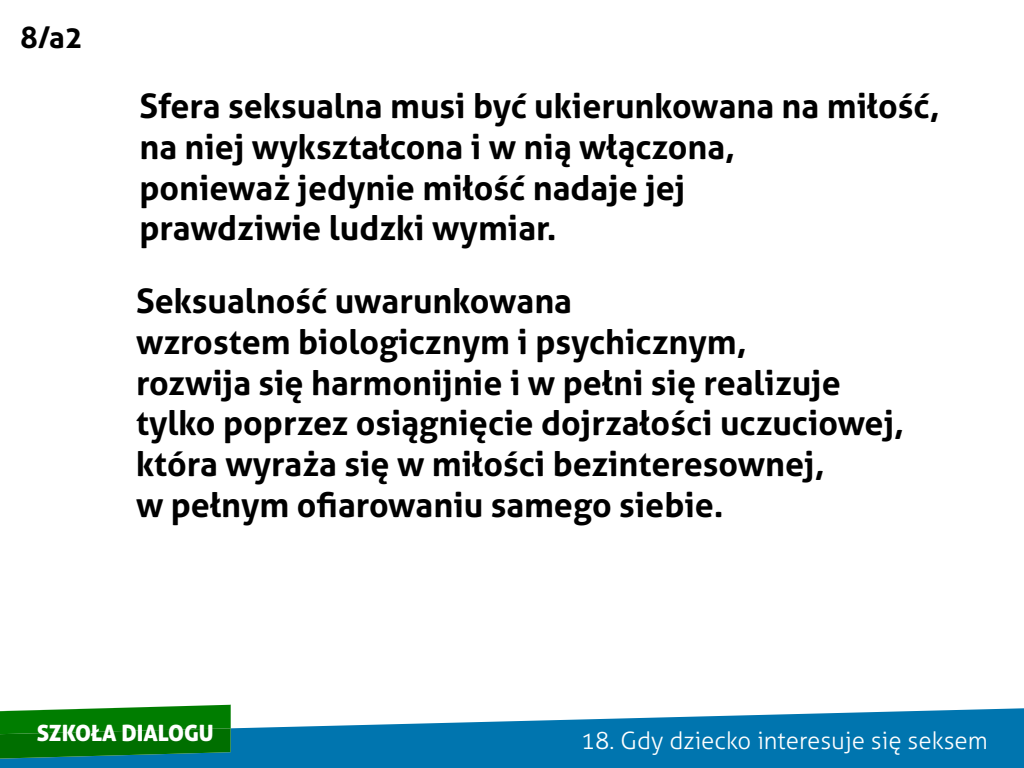
<style>
.page{position:relative;width:1024px;height:768px;background:#fff}
.page>*{position:absolute;margin:0;border:0;box-sizing:border-box;transform-origin:0 0}
.t1{font:700 34px/40.8px "Aller";color:#000}
.t2{font:700 30px "Aller";color:#000}
.t3{font:300 24px "Aller";color:#fff}
.t4{font:22.5px "Aller Display";color:#fff}
</style>
<div class="page">
<svg style="left:0;top:708px;width:1024px;height:60px;fill:#0075af"></svg>
<svg style="left:0;top:705px;width:231px;height:54px;background:#0f7e1a"></svg>
<p class="t2" style="left:20px;top:19px;width:64px">8/a2</p>
<p class="t1" style="left:139px;top:85px;width:802px">Sfera seksualna musi być ukierunkowana na miłość, na niej wykształcona i w nią włączona,<br>ponieważ jedynie miłość nadaje jej<br>prawdziwie ludzki wymiar.</p>
<p class="t1" style="left:136px;top:280px;width:770px">Seksualność uwarunkowana<br>wzrostem biologicznym i psychicznym,<br>rozwija się harmonijnie i w pełni się realizuje tylko poprzez osiągnięcie dojrzałości uczuciowej, która wyraża się w miłości bezinteresownej,<br>w pełnym ofiarowaniu samego siebie.</p>
<p class="t4" style="left:37px;top:718px;width:179px">SZKOŁA DIALOGU</p>
<p class="t3" style="left:581px;top:726px;width:409px">18. Gdy dziecko interesuje się seksem</p>
</div>
